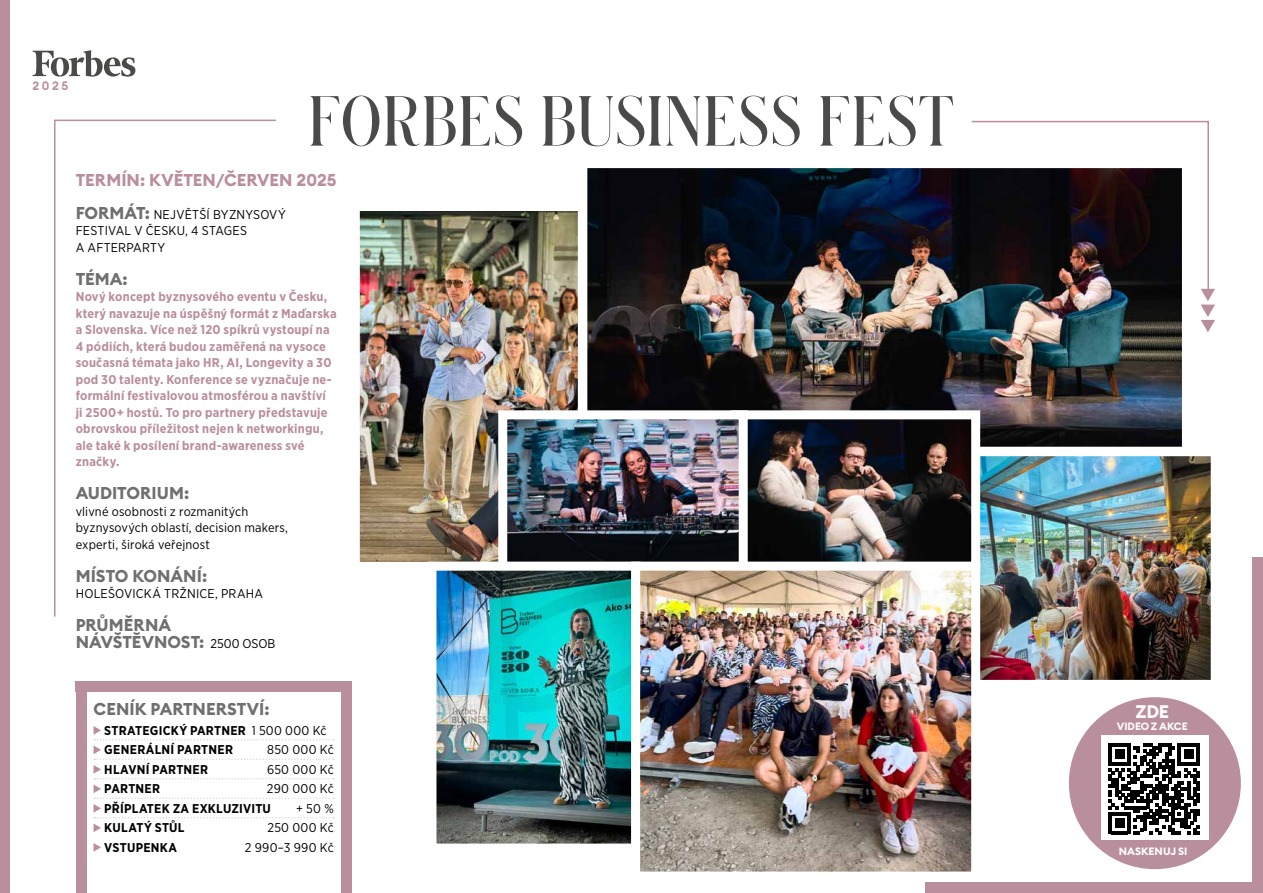
<style>
.page{position:relative;width:1263px;height:893px;background:#fff}
.page>*{position:absolute;margin:0;border:0;box-sizing:border-box;transform-origin:0 0}
.t1{font:600 66px "Schnyder Cond L";letter-spacing:.04em;color:#4a4a49}
.t2{font:700 18px "Euclid Circular B";color:#fbfbfb}
.t3{font:700 16.95px/16.5px "Euclid Circular B";color:#706f6f}
.t4{font:700 16.95px "Euclid Circular B";letter-spacing:.005em;color:#b98e9d}
.t5{font:700 12.75px/16.5px "Gotham Narrow";letter-spacing:.015em;color:#b98e9d}
.t6{font:12.75px/16.5px "Gotham Narrow";letter-spacing:.015em;color:#000}
.t7{font:700 12.75px/19.5px "Gotham Narrow";letter-spacing:.015em;color:#000}
.t8{font:600 12px "Euclid Circular B";color:#b98e9d}
.t9{font:700 10.5px "Euclid Circular B";letter-spacing:-.01em;color:#fbfbfb}
.t10{font:700 10.5px "Euclid Circular B";color:#fff}
.s1{font-family:"Euclid Circular B";font-weight:700;font-size:16.95px;color:#706f6f}
.s2{font-family:"Gotham Narrow";font-weight:400;font-size:12.75px;color:#000}
.s3{font-weight:400}
</style>
<div class="page">
<svg style="left:33px;top:50px;width:102px;height:27px"></svg>
<div style="left:1068px;top:696px;width:173px;height:174px;background:#b98e9d;border-radius:50%"></div>
<div style="left:1101px;top:736px;width:107px;height:104px;background:#fff"></div>
<div style="left:0;top:0;width:9px;height:893px;background:#b98e9d"></div>
<div style="left:1252px;top:557px;width:11px;height:336px;background:#b98e9d"></div>
<div style="left:926px;top:882px;width:337px;height:11px;background:#b98e9d"></div>
<img style="left:588px;top:169px;width:593px;height:277px">
<div style="left:578px;top:159px;width:613px;height:297px;border:9px solid #fff"></div>
<img style="left:361px;top:212px;width:216px;height:349px">
<div style="left:351px;top:202px;width:236px;height:369px;border:9px solid #fff"></div>
<svg style="left:1109px;top:743px;width:91px;height:91px"></svg>
<svg style="left:54px;top:119px;width:222px;height:498px"></svg>
<img style="left:970px;top:120px;width:245px;height:212px">
<div style="left:76px;top:682px;width:276px;height:10px;background:#b98e9d"></div>
<div style="left:341px;top:684px;width:11px;height:209px;background:#b98e9d"></div>
<svg style="left:94px;top:726px;width:240px;height:106px"></svg>
<svg style="left:94px;top:843px;width:7px;height:9px"></svg>
<div style="left:76px;top:684px;width:10px;height:209px;background:#b98e9d"></div>
<img style="left:980px;top:457px;width:230px;height:222px">
<img style="left:748px;top:420px;width:222px;height:141px">
<div style="left:731px;top:410px;width:249px;height:161px;border:9px solid #fff"></div>
<img style="left:508px;top:420px;width:230px;height:141px">
<div style="left:498px;top:410px;width:250px;height:161px;border:9px solid #fff"></div>
<img style="left:437px;top:572px;width:193px;height:271px">
<div style="left:427px;top:562px;width:213px;height:291px;border:9px solid #fff"></div>
<img style="left:641px;top:572px;width:329px;height:299px">
<div style="left:631px;top:562px;width:349px;height:319px;border:9px solid #fff"></div>
<p class="t8" style="left:33px;top:78px;width:37px">2025</p>
<h1 class="t1" style="left:309px;top:77px;width:646px">FORBES BUSINESS FEST</h1>
<h3 class="t4" style="left:76px;top:169px;width:262px">TERMÍN: KVĚTEN/ČERVEN 2025</h3>
<p class="t6" style="left:76px;top:206px;width:212px"><span class="s1">FORMÁT:</span> NEJVĚTŠÍ BYZNYSOVÝ<br>FESTIVAL V ČESKU, 4 STAGES<br>A AFTERPARTY</p>
<h3 class="t3" style="left:76px;top:271px;width:54px">TÉMA:</h3>
<p class="t5" style="left:76px;top:288px;width:262px">Nový koncept byznysového eventu v Česku, který navazuje na úspěšný formát z Maďarska a Slovenska. Více než 120 spíkrů vystoupí na 4 pódiích, která budou zaměřená na vysoce současná témata jako HR, AI, Longevity a 30 pod 30 talenty. Konference se vyznačuje ne&shy;formální festivalovou atmosférou a navštíví<br>ji 2500+ hostů. To pro partnery představuje obrovskou příležitost nejen k networkingu, ale také k posílení brand-awareness své značky.</p>
<h3 class="t3" style="left:76px;top:485px;width:115px">AUDITORIUM:</h3>
<p class="t6" style="left:76px;top:503px;width:214px">vlivné osobnosti z rozmanitých byznysových oblastí, decision makers, experti, široká veřejnost</p>
<h3 class="t3" style="left:76px;top:568px;width:133px">MÍSTO KONÁNÍ:</h3>
<p class="t6" style="left:76px;top:585px;width:189px">HOLEŠOVICKÁ TRŽNICE, PRAHA</p>
<h3 class="t3" style="left:76px;top:617px;width:201px">PRŮMĚRNÁ<br>NÁVŠTĚVNOST: <span class="s2">2500 OSOB</span></h3>
<h3 class="t3" style="left:94px;top:701px;width:178px">CENÍK PARTNERSTVÍ:</h3>
<p class="t7" style="left:104px;top:720px;width:224px">STRATEGICKÝ PARTNER <span class="s3">1 500 000 Kč<br></span>GENERÁLNÍ PARTNER</p>
<p class="t6" style="left:267px;top:741px;width:68px">850 000 Kč</p>
<p class="t7" style="left:104px;top:759px;width:105px">HLAVNÍ PARTNER</p>
<p class="t6" style="left:267px;top:761px;width:68px">650 000 Kč</p>
<p class="t7" style="left:104px;top:779px;width:57px">PARTNER</p>
<p class="t6" style="left:267px;top:780px;width:68px">290 000 Kč</p>
<p class="t7" style="left:104px;top:798px;width:168px">PŘÍPLATEK ZA EXKLUZIVITU</p>
<p class="t6" style="left:296px;top:800px;width:39px">+ 50 %</p>
<p class="t7" style="left:104px;top:818px;width:82px">KULATÝ STŮL</p>
<p class="t6" style="left:267px;top:819px;width:68px">250 000 Kč</p>
<p class="t7" style="left:104px;top:837px;width:74px">VSTUPENKA</p>
<p class="t6" style="left:245px;top:839px;width:90px">2 990–3 990 Kč</p>
<h2 class="t2" style="left:1136px;top:700px;width:35px">ZDE</h2>
<p class="t9" style="left:1117px;top:719px;width:72px">VIDEO Z AKCE</p>
<p class="t10" style="left:1119px;top:844px;width:70px">NASKENUJ SI</p>
</div>
